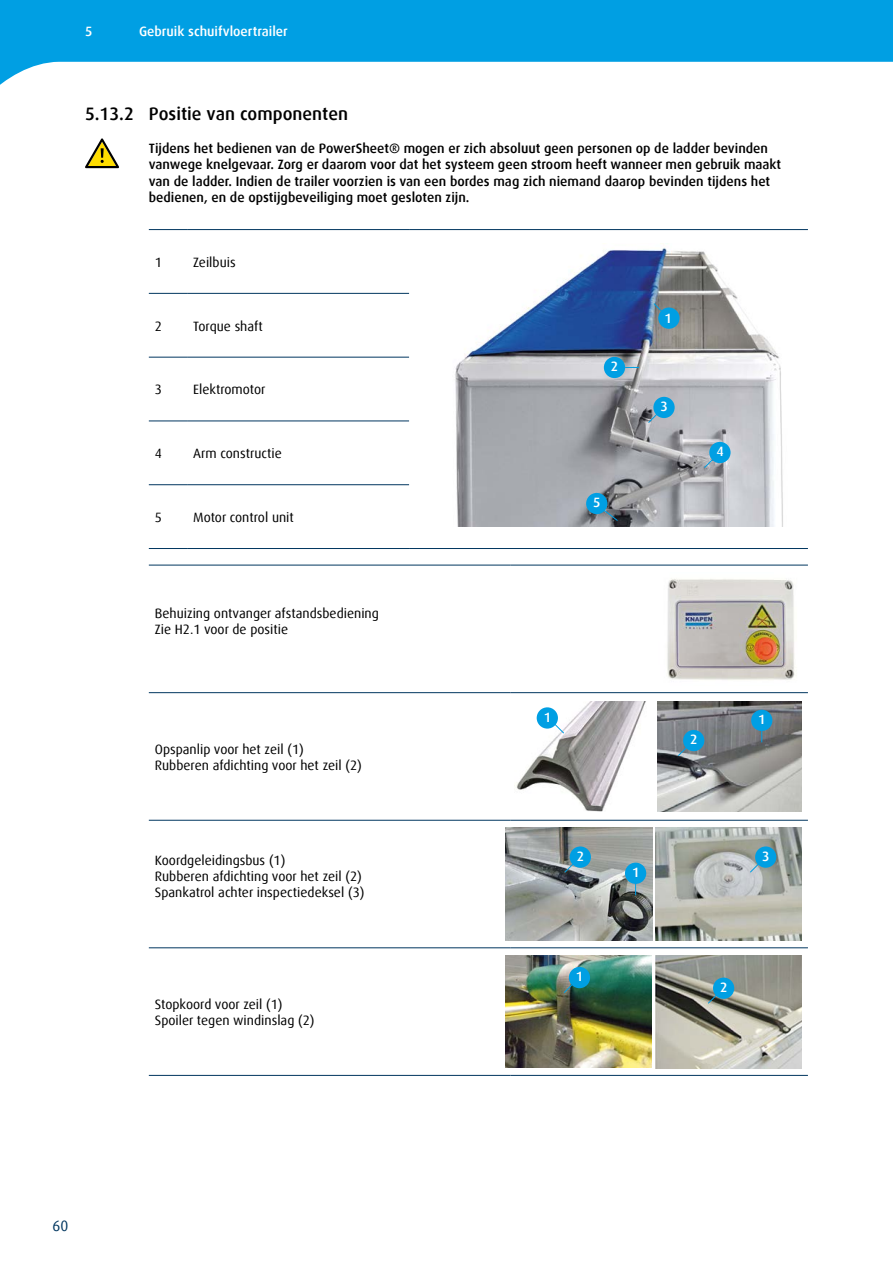
<style>
.page{position:relative;width:893px;height:1263px;background:#fff}
.page>*{position:absolute;margin:0;border:0;box-sizing:border-box;transform-origin:0 0}
.t1{font:500 18px "Dax Offc Pro";color:#000}
.t2{font:15px "Dax Offc Pro";color:#00365f}
.t3{font:13.5px/16.2px "Dax Offc Pro";color:#000}
.t4{font:500 13.5px/16.2px "Dax Offc Pro";color:#000}
.t5{font:500 13.5px "Dax Offc Pro";color:#fff}
</style>
<div class="page">
<svg style="left:0;top:0;width:893px;height:85px;fill:#009fe3"></svg>
<svg style="left:85px;top:138px;width:34px;height:30px"></svg>
<svg style="left:149px;top:230px;width:659px;height:297px"></svg>
<hr style="left:149px;top:229px;width:38px;height:1px;background:#00365f">
<hr style="left:187px;top:229px;width:222px;height:1px;background:#00365f">
<hr style="left:409px;top:229px;width:399px;height:1px;background:#00365f">
<hr style="left:149px;top:293px;width:38px;height:1px;background:#00365f">
<hr style="left:187px;top:293px;width:222px;height:1px;background:#00365f">
<hr style="left:149px;top:357px;width:38px;height:1px;background:#00365f">
<hr style="left:187px;top:357px;width:222px;height:1px;background:#00365f">
<hr style="left:149px;top:421px;width:38px;height:1px;background:#00365f">
<hr style="left:187px;top:421px;width:222px;height:1px;background:#00365f">
<hr style="left:149px;top:484px;width:38px;height:1px;background:#00365f">
<hr style="left:187px;top:484px;width:222px;height:1px;background:#00365f">
<hr style="left:149px;top:548px;width:38px;height:1px;background:#00365f">
<hr style="left:187px;top:548px;width:222px;height:1px;background:#00365f">
<hr style="left:409px;top:548px;width:399px;height:1px;background:#00365f">
<img style="left:443px;top:244px;width:359px;height:282px">
<div style="left:653px;top:397px;width:22px;height:21px;background:#009fe3;border-radius:50%"></div>
<div style="left:709px;top:442px;width:22px;height:21px;background:#009fe3;border-radius:50%"></div>
<svg style="left:647px;top:413px;width:11px;height:11px"></svg>
<svg style="left:703px;top:458px;width:11px;height:11px"></svg>
<div style="left:658px;top:307px;width:21px;height:22px;background:#009fe3;border-radius:50%"></div>
<svg style="left:653px;top:302px;width:11px;height:11px"></svg>
<div style="left:604px;top:357px;width:21px;height:21px;background:#009fe3;border-radius:50%"></div>
<div style="left:586px;top:493px;width:21px;height:21px;background:#009fe3;border-radius:50%"></div>
<svg style="left:625px;top:367px;width:14px;height:1px"></svg>
<svg style="left:602px;top:509px;width:16px;height:13px"></svg>
<svg style="left:149px;top:693px;width:659px;height:382px"></svg>
<hr style="left:149px;top:565px;width:361px;height:1px;background:#00365f">
<hr style="left:510px;top:565px;width:298px;height:1px;background:#00365f">
<hr style="left:149px;top:692px;width:361px;height:1px;background:#00365f">
<hr style="left:510px;top:692px;width:298px;height:1px;background:#00365f">
<hr style="left:149px;top:820px;width:361px;height:1px;background:#00365f">
<hr style="left:510px;top:820px;width:298px;height:1px;background:#00365f">
<hr style="left:149px;top:947px;width:361px;height:1px;background:#00365f">
<hr style="left:510px;top:947px;width:298px;height:1px;background:#00365f">
<hr style="left:149px;top:1075px;width:361px;height:1px;background:#00365f">
<hr style="left:510px;top:1075px;width:298px;height:1px;background:#00365f">
<img style="left:667px;top:578px;width:128px;height:102px">
<img style="left:657px;top:701px;width:145px;height:110px">
<img style="left:515px;top:701px;width:134px;height:110px">
<div style="left:683px;top:730px;width:21px;height:21px;background:#009fe3;border-radius:50%"></div>
<div style="left:751px;top:710px;width:21px;height:21px;background:#009fe3;border-radius:50%"></div>
<div style="left:537px;top:707px;width:21px;height:22px;background:#009fe3;border-radius:50%"></div>
<svg style="left:677px;top:746px;width:11px;height:11px"></svg>
<svg style="left:554px;top:723px;width:11px;height:11px"></svg>
<img style="left:656px;top:828px;width:146px;height:112px">
<img style="left:506px;top:828px;width:146px;height:112px">
<div style="left:570px;top:846px;width:21px;height:22px;background:#009fe3;border-radius:50%"></div>
<div style="left:755px;top:846px;width:21px;height:22px;background:#009fe3;border-radius:50%"></div>
<div style="left:625px;top:863px;width:21px;height:21px;background:#009fe3;border-radius:50%"></div>
<svg style="left:564px;top:862px;width:11px;height:11px"></svg>
<svg style="left:749px;top:862px;width:11px;height:11px"></svg>
<img style="left:505px;top:955px;width:146px;height:112px">
<img style="left:656px;top:956px;width:146px;height:112px">
<div style="left:569px;top:967px;width:21px;height:21px;background:#009fe3;border-radius:50%"></div>
<div style="left:713px;top:977px;width:21px;height:22px;background:#009fe3;border-radius:50%"></div>
<svg style="left:563px;top:983px;width:11px;height:11px"></svg>
<svg style="left:707px;top:993px;width:11px;height:11px"></svg>
<p class="t5" style="left:85px;top:22px;width:9px">5</p>
<p class="t5" style="left:139px;top:22px;width:150px">Gebruik schuifvloertrailer</p>
<h1 class="t1" style="left:85px;top:103px;width:265px">5.13.2 Positie van componenten</h1>
<p class="t4" style="left:149px;top:140px;width:634px">Tijdens het bedienen van de PowerSheet® mogen er zich absoluut geen personen op de ladder bevinden vanwege knelgevaar. Zorg er daarom voor dat het systeem geen stroom heeft wanneer men gebruik maakt van de ladder. Indien de trailer voorzien is van een bordes mag zich niemand daarop bevinden tijdens het bedienen, en de opstijgbeveiliging moet gesloten zijn.</p>
<p class="t3" style="left:155px;top:254px;width:9px">1</p>
<p class="t3" style="left:193px;top:254px;width:44px">Zeilbuis</p>
<p class="t3" style="left:155px;top:318px;width:9px">2</p>
<p class="t3" style="left:193px;top:318px;width:71px">Torque shaft</p>
<p class="t3" style="left:155px;top:382px;width:9px">3</p>
<p class="t3" style="left:193px;top:382px;width:74px">Elektromotor</p>
<p class="t3" style="left:155px;top:445px;width:9px">4</p>
<p class="t3" style="left:193px;top:445px;width:90px">Arm constructie</p>
<p class="t3" style="left:155px;top:509px;width:9px">5</p>
<p class="t3" style="left:193px;top:509px;width:102px">Motor control unit</p>
<p class="t3" style="left:155px;top:605px;width:226px">Behuizing ontvanger afstandsbediening<br>Zie H2.1 voor de positie</p>
<p class="t3" style="left:155px;top:741px;width:208px">Opspanlip voor het zeil (1)<br>Rubberen afdichting voor het zeil (2)</p>
<p class="t5" style="left:611px;top:358px;width:9px">2</p>
<p class="t5" style="left:593px;top:494px;width:9px">5</p>
<p class="t5" style="left:664px;top:309px;width:9px">1</p>
<p class="t5" style="left:660px;top:398px;width:9px">3</p>
<p class="t5" style="left:716px;top:443px;width:9px">4</p>
<p class="t5" style="left:544px;top:708px;width:9px">1</p>
<p class="t5" style="left:758px;top:711px;width:9px">1</p>
<p class="t5" style="left:690px;top:731px;width:9px">2</p>
<p class="t3" style="left:155px;top:852px;width:211px">Koordgeleidingsbus (1)<br>Rubberen afdichting voor het zeil (2)<br>Spankatrol achter inspectiedeksel (3)</p>
<p class="t5" style="left:577px;top:847px;width:9px">2</p>
<p class="t5" style="left:762px;top:847px;width:9px">3</p>
<p class="t5" style="left:632px;top:864px;width:9px">1</p>
<p class="t3" style="left:155px;top:996px;width:161px">Stopkoord voor zeil (1)<br>Spoiler tegen windinslag (2)</p>
<p class="t5" style="left:576px;top:968px;width:9px">1</p>
<p class="t5" style="left:720px;top:978px;width:9px">2</p>
<p class="t2" style="left:52px;top:1216px;width:17px">60</p>
</div>
